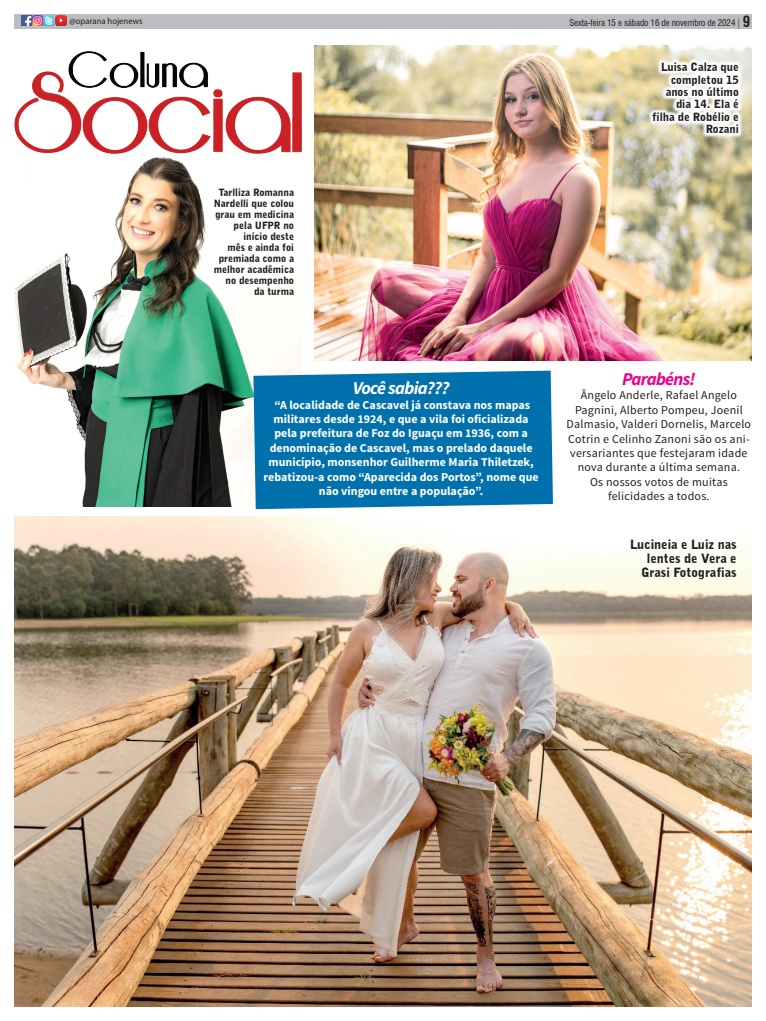
<style>
.page{position:relative;width:766px;height:1021px;background:#fff}
.page>*{position:absolute;margin:0;border:0;box-sizing:border-box;transform-origin:0 0}
.titulo_social{font:italic 700 18px "Source Sans Pro";letter-spacing:-.04em;color:#fff}
.titulo_social-2{font:italic 700 18px "Source Sans Pro";letter-spacing:-.04em;color:#ed028c}
.t1{font:700 condensed 15px "Swiss 721 BT";color:#231f20}
.Legenda{font:900 12.7px/14px "Bell Gothic BT";color:#231f20;text-align:right}
.TEXTO_ESSE{font:700 12px/14.4px "Source Sans Pro";color:#fff;text-align:center}
.TEXTO_ESSE-2{font:12px/14.4px "Source Sans Pro";letter-spacing:.02em;color:#231f20;text-align:center}
.Legenda-2{font:900 11.3px/12.4px "Bell Gothic BT";color:#231f20;text-align:right}
.Legenda-3{font:900 10px/11px "Bell Gothic BT";color:#231f20;text-align:right}
.t2{font:condensed 9px "Swiss 721 BT";letter-spacing:-.01em;color:#231f20}
.t3{font:9px "Myriad Pro";color:#231f20;scale:.96 1}
</style>
<div class="page">
<img style="left:14px;top:160px;width:287px;height:346px">
<svg style="left:253px;top:370px;width:300px;height:139px;fill:#0071ad"></svg>
<div style="left:14px;top:14px;width:737px;height:15px;background:#bcbdc0"></div>
<svg style="left:21px;top:16px;width:46px;height:10px"></svg>
<img style="left:14px;top:51px;width:287px;height:103px">
<img style="left:14px;top:516px;width:737px;height:490px">
<img style="left:314px;top:45px;width:437px;height:315px">
<svg style="left:647px;top:57px;width:96px;height:81px"></svg>
<p class="t3" style="left:69px;top:16px;width:77px">@oparana hojenews</p>
<p class="t2" style="left:569px;top:18px;width:167px">Sexta-feira 15 e sábado 16 de novembro de 2024</p>
<p class="t1" style="left:742px;top:13px;width:9px">9</p>
<p class="Legenda-3" style="left:214px;top:187px;width:82px">Tarlliza Romanna<br>Nardelli que colou grau em medicina pela UFPR no início deste<br>mês e ainda foi premiada como a melhor acadêmica no desempenho da turma</p>
<p class="Legenda-2" style="left:652px;top:61px;width:88px">Luisa Calza que completou 15 anos no último dia 14. Ela é filha de Robélio e<br>Rozani</p>
<p class="titulo_social" style="left:352px;top:377px;width:98px">Você sabia???</p>
<p class="TEXTO_ESSE" style="left:263px;top:398px;width:277px">“A localidade de Cascavel já constava nos mapas militares desde 1924, e que a vila foi oficializada pela prefeitura de Foz do Iguaçu em 1936, com a denominação de Cascavel, mas o prelado daquele município, monsenhor Guilherme Maria Thiletzek, rebatizou-a como “Aparecida dos Portos”, nome que não vingou entre a população”.</p>
<p class="titulo_social-2" style="left:622px;top:367px;width:75px">Parabéns!</p>
<p class="TEXTO_ESSE-2" style="left:566px;top:388px;width:186px">Ângelo Anderle, Rafael Angelo Pagnini, Alberto Pompeu, Joenil Dalmasio, Valderi Dornelis, Marcelo Cotrin e Celinho Zanoni são os ani&shy;versariantes que festejaram idade nova durante a última semana.</p>
<p class="TEXTO_ESSE-2" style="left:590px;top:475px;width:139px">Os nossos votos de muitas</p>
<p class="TEXTO_ESSE-2" style="left:608px;top:489px;width:103px">felicidades a todos.</p>
<p class="Legenda" style="left:630px;top:536px;width:108px">Lucineia e Luiz nas lentes de Vera e<br>Grasi Fotografias</p>
</div>
